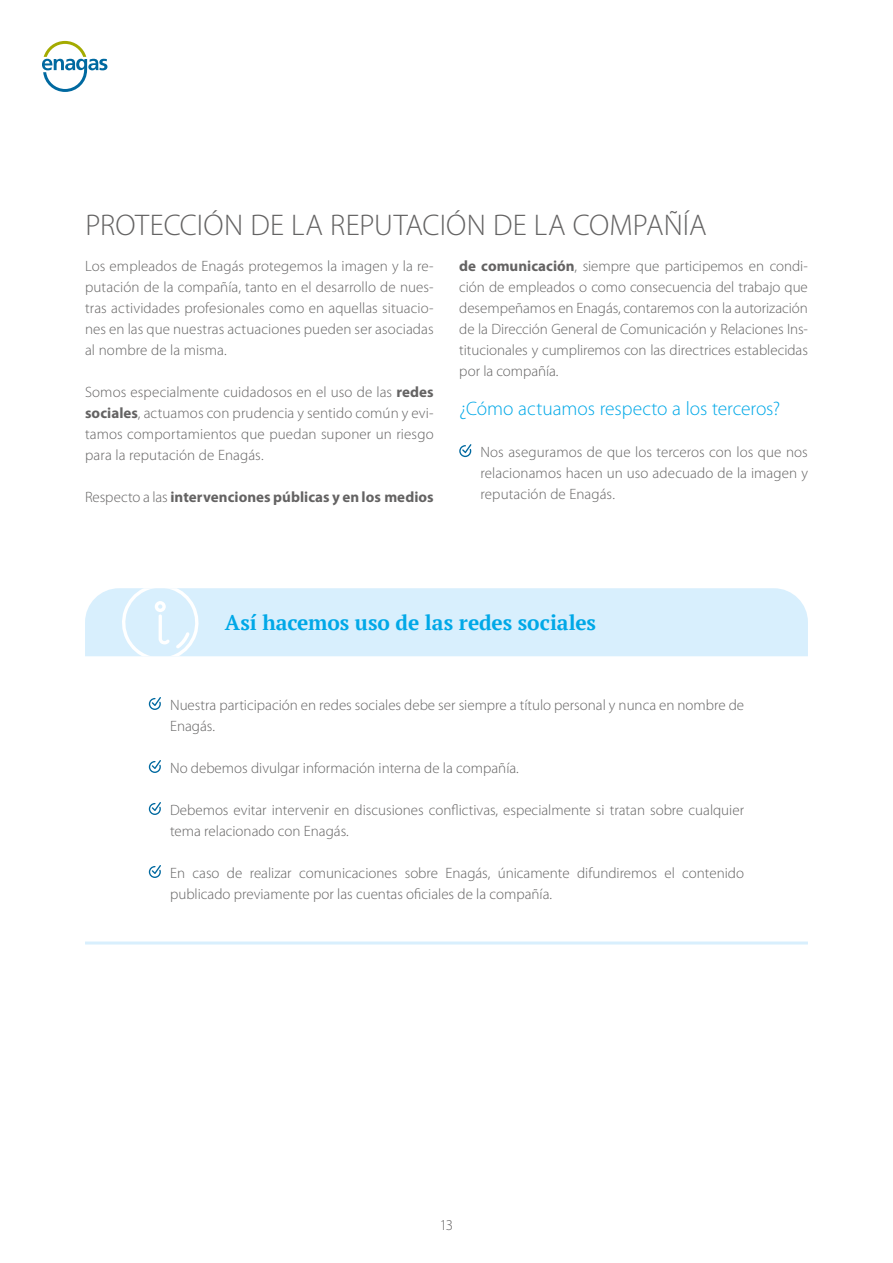
<style>
.page{position:relative;width:893px;height:1263px;background:#fff}
.page>*{position:absolute;margin:0;border:0;box-sizing:border-box;transform-origin:0 0}
.t1{font:300 30px "Myriad Pro";letter-spacing:.005em;color:#646363}
.t2{font:700 21px "PT Serif";letter-spacing:-.005em;color:#00a8e7}
.t3{font:300 19.5px "Myriad Pro";letter-spacing:-.005em;color:#00a8e7}
.t4{font:300 15px/21px "Myriad Pro";color:#646363;text-align:justify}
.t5{font:700 15px "Myriad Pro";letter-spacing:.005em;color:#646363}
.s1{font-weight:700}
.s2{font-weight:300}
</style>
<div class="page">
<svg style="left:42px;top:41px;width:65px;height:51px"></svg>
<svg style="left:459px;top:444px;width:12px;height:13px"></svg>
<hr style="left:85px;top:941px;width:723px;height:3px;background:#d8effd">
<svg style="left:149px;top:697px;width:12px;height:13px"></svg>
<svg style="left:149px;top:760px;width:12px;height:13px"></svg>
<svg style="left:149px;top:802px;width:12px;height:13px"></svg>
<svg style="left:149px;top:865px;width:12px;height:13px"></svg>
<div style="left:85px;top:588px;width:723px;height:68px;background:#d8effd"></div>
<svg style="left:121px;top:588px;width:79px;height:68px"></svg>
<h1 class="t1" style="left:85px;top:209px;width:623px">PROTECCIÓN DE LA REPUTACIÓN DE LA COMPAÑÍA</h1>
<p class="t4" style="left:85px;top:256px;width:350px">Los empleados de Enagás protegemos la imagen y la re&shy;putación de la compañía, tanto en el desarrollo de nues&shy;tras actividades profesionales como en aquellas situacio&shy;nes en las que nuestras actuaciones pueden ser asociadas al nombre de la misma.</p>
<p class="t4" style="left:85px;top:382px;width:350px">Somos especialmente cuidadosos en el uso de las <span class="s1">redes sociales</span>, actuamos con prudencia y sentido común y evi&shy;tamos comportamientos que puedan suponer un riesgo para la reputación de Enagás.</p>
<p class="t5" style="left:85px;top:487px;width:350px"><span class="s2">Respecto a las</span> intervenciones públicas y en los medios</p>
<p class="t4" style="left:459px;top:256px;width:350px"><span class="s1">de comunicación</span>, siempre que participemos en condi&shy;ción de empleados o como consecuencia del trabajo que desempeñamos en Enagás, contaremos con la autorización de la Dirección General de Comunicación y Relaciones Ins&shy;titucionales y cumpliremos con las directrices establecidas por la compañía.</p>
<h3 class="t3" style="left:459px;top:398px;width:322px">¿Cómo actuamos respecto a los terceros?</h3>
<p class="t4" style="left:480px;top:442px;width:329px">Nos aseguramos de que los terceros con los que nos relacionamos hacen un uso adecuado de la imagen y reputación de Enagás.</p>
<h2 class="t2" style="left:225px;top:609px;width:373px">Así hacemos uso de las redes sociales</h2>
<p class="t4" style="left:170px;top:695px;width:576px">Nuestra participación en redes sociales debe ser siempre a título personal y nunca en nombre de<br>Enagás.</p>
<p class="t4" style="left:170px;top:758px;width:350px">No debemos divulgar información interna de la compañía.</p>
<p class="t4" style="left:170px;top:800px;width:575px">Debemos evitar intervenir en discusiones conflictivas, especialmente si tratan sobre cualquier tema relacionado con Enagás.</p>
<p class="t4" style="left:170px;top:863px;width:575px">En caso de realizar comunicaciones sobre Enagás, únicamente difundiremos el contenido publicado previamente por las cuentas oficiales de la compañía.</p>
<p class="t4" style="left:440px;top:1214px;width:15px">13</p>
</div>
